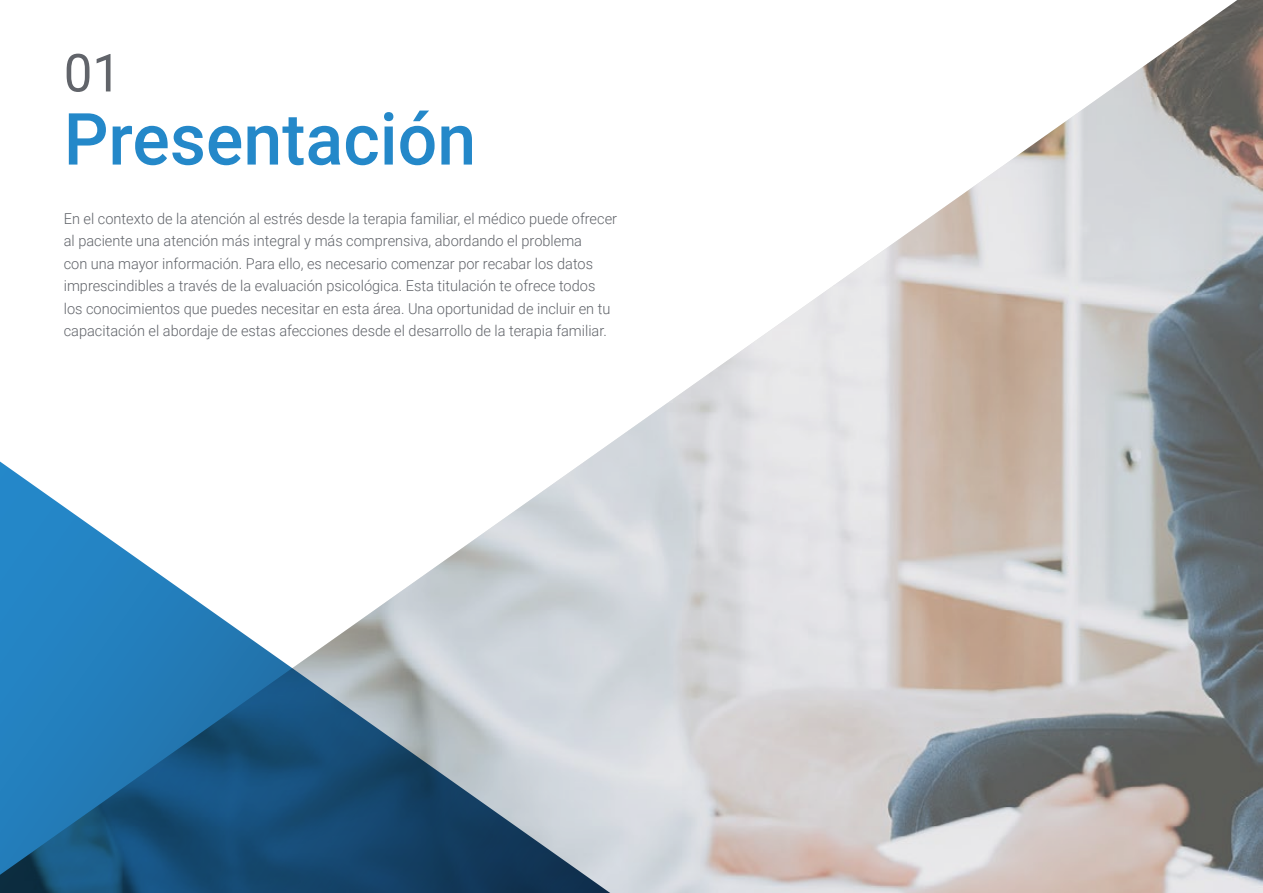
<style>
.page{position:relative;width:1263px;height:893px;background:#fff}
.page>*{position:absolute;margin:0;border:0;box-sizing:border-box;transform-origin:0 0}
.t1{font:500 72px "Roboto";color:#2488c9}
.t2{font:52.5px "Roboto";color:#61646a}
.t3{font:300 15px/22.5px "Roboto";color:#61646a}
</style>
<div class="page">
<img style="left:607px;top:0;width:656px;height:893px">
<svg style="left:0;top:446px;width:640px;height:447px"></svg>
<h2 class="t2" style="left:64px;top:36px;width:59px">01</h2>
<h1 class="t1" style="left:64px;top:89px;width:414px">Presentación</h1>
<p class="t3" style="left:64px;top:207px;width:555px">En el contexto de la atención al estrés desde la terapia familiar, el médico puede ofrecer al paciente una atención más integral y más comprensiva, abordando el problema<br>con una mayor información. Para ello, es necesario comenzar por recabar los datos imprescindibles a través de la evaluación psicológica. Esta titulación te ofrece todos los conocimientos que puedes necesitar en esta área. Una oportunidad de incluir en tu capacitación el abordaje de estas afecciones desde el desarrollo de la terapia familiar.</p>
</div>
